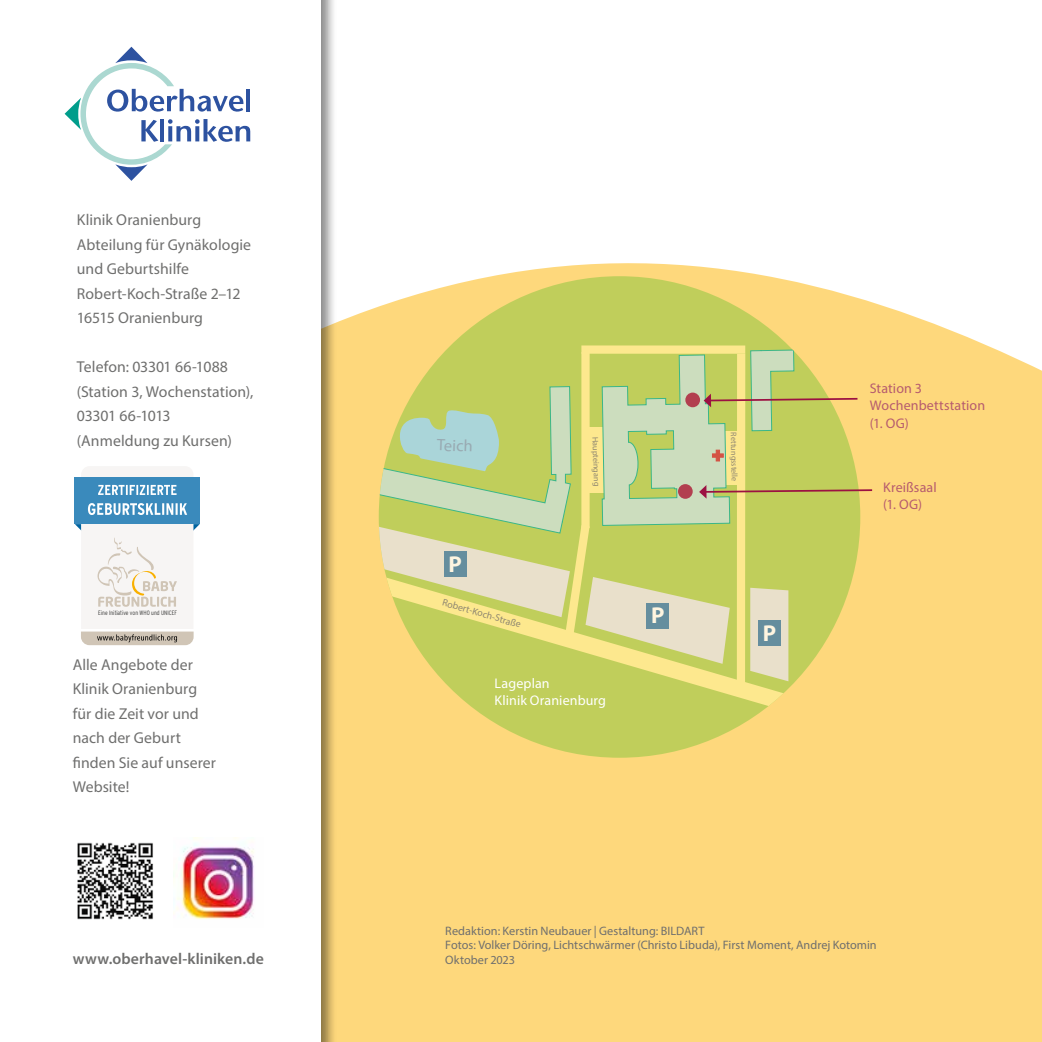
<style>
.page{position:relative;width:1042px;height:1042px;background:#fff}
.page>*{position:absolute;margin:0;border:0;box-sizing:border-box;transform-origin:0 0}
.t1{font:700 23.1px "Myriad Pro";color:#fff}
.t2{font:16.45px "Myriad Pro";color:#7a9cc2}
.t3{font:15.75px/24.5px "Myriad Pro";letter-spacing:.005em;color:#6f6f6e}
.t4{font:600 15.75px "Myriad Pro";letter-spacing:.005em;color:#6f6f6e}
.t5{font:14px/17.5px "Myriad Pro";letter-spacing:.01em;color:#b65b6e}
.t6{font:14px/17.5px "Myriad Pro";letter-spacing:.01em;color:#fff}
.t7{font:12.25px/14.7px "Myriad Pro";color:#6f6f6e}
.t8{font:9.8px "Myriad Pro";color:#6f6f6e}
.t9{font:8.22px "Myriad Pro";color:#6f6f6e}
.t10{font:300 condensed 6.3px "Interstate";color:#3b3b3a}
</style>
<div class="page">
<div style="left:337px;top:263px;width:705px;height:779px;background:#fed87c"></div>
<div style="left:0;top:0;width:337px;height:1042px;background:#000;opacity:.45"></div>
<div style="left:0;top:0;width:321px;height:1042px;background:#fff"></div>
<svg style="left:65px;top:47px;width:185px;height:134px"></svg>
<svg style="left:75px;top:467px;width:125px;height:178px"></svg>
<img style="left:77px;top:842px;width:76px;height:78px">
<div style="left:379px;top:276px;width:481px;height:482px;background:#c0ce5b;border-radius:50%"></div>
<svg style="left:379px;top:681px;width:442px;height:46px"></svg>
<div style="left:581px;top:345px;width:164px;height:9px;background:#fdee94"></div>
<div style="left:737px;top:354px;width:8px;height:337px;background:#fdee94"></div>
<svg style="left:379px;top:349px;width:495px;height:332px"></svg>
<img style="left:176px;top:838px;width:78px;height:81px">
<p class="t3" style="left:77px;top:207px;width:176px">Klinik Oranienburg<br>Abteilung für Gynäkologie und Geburtshilfe<br>Robert-Koch-Straße 2–12<br>16515 Oranienburg</p>
<p class="t3" style="left:77px;top:354px;width:178px">Telefon: 03301 66-1088 (Station 3, Wochenstation),<br>03301 66-1013 (Anmeldung zu Kursen)</p>
<p class="t10" style="left:98px;top:609px;width:80px">Eine Initiative von WHO und UNICEF</p>
<p class="t3" style="left:73px;top:652px;width:145px">Alle Angebote der<br>Klinik Oranienburg für die Zeit vor und nach der Geburt finden Sie auf unserer<br>Website!</p>
<p class="t4" style="left:73px;top:948px;width:193px">www.oberhavel-kliniken.de</p>
<p class="t2" style="left:437px;top:435px;width:37px;rotate:2deg">Teich</p>
<h1 class="t1" style="left:448px;top:549px;width:15px">P</h1>
<p class="t8" style="left:444px;top:596px;width:83px;rotate:16deg">Robert-Koch-Straße</p>
<p class="t9" style="left:600px;top:436px;width:51px;rotate:88deg">Haupteingang</p>
<p class="t6" style="left:495px;top:674px;width:113px">Lageplan<br>Klinik Oranienburg</p>
<h1 class="t1" style="left:651px;top:600px;width:15px">P</h1>
<p class="t9" style="left:739px;top:432px;width:51px;rotate:89deg">Rettungsstelle</p>
<h1 class="t1" style="left:763px;top:618px;width:15px">P</h1>
<p class="t5" style="left:870px;top:379px;width:117px">Station 3<br>Wochenbettstation (1. OG)</p>
<p class="t5" style="left:883px;top:478px;width:55px">Kreißsaal (1. OG)</p>
<p class="t7" style="left:445px;top:923px;width:433px">Redaktion: Kerstin Neubauer | Gestaltung: BILDART<br>Fotos: Volker Döring, Lichtschwärmer (Christo Libuda), First Moment, Andrej Kotomin<br>Oktober 2023</p>
</div>
